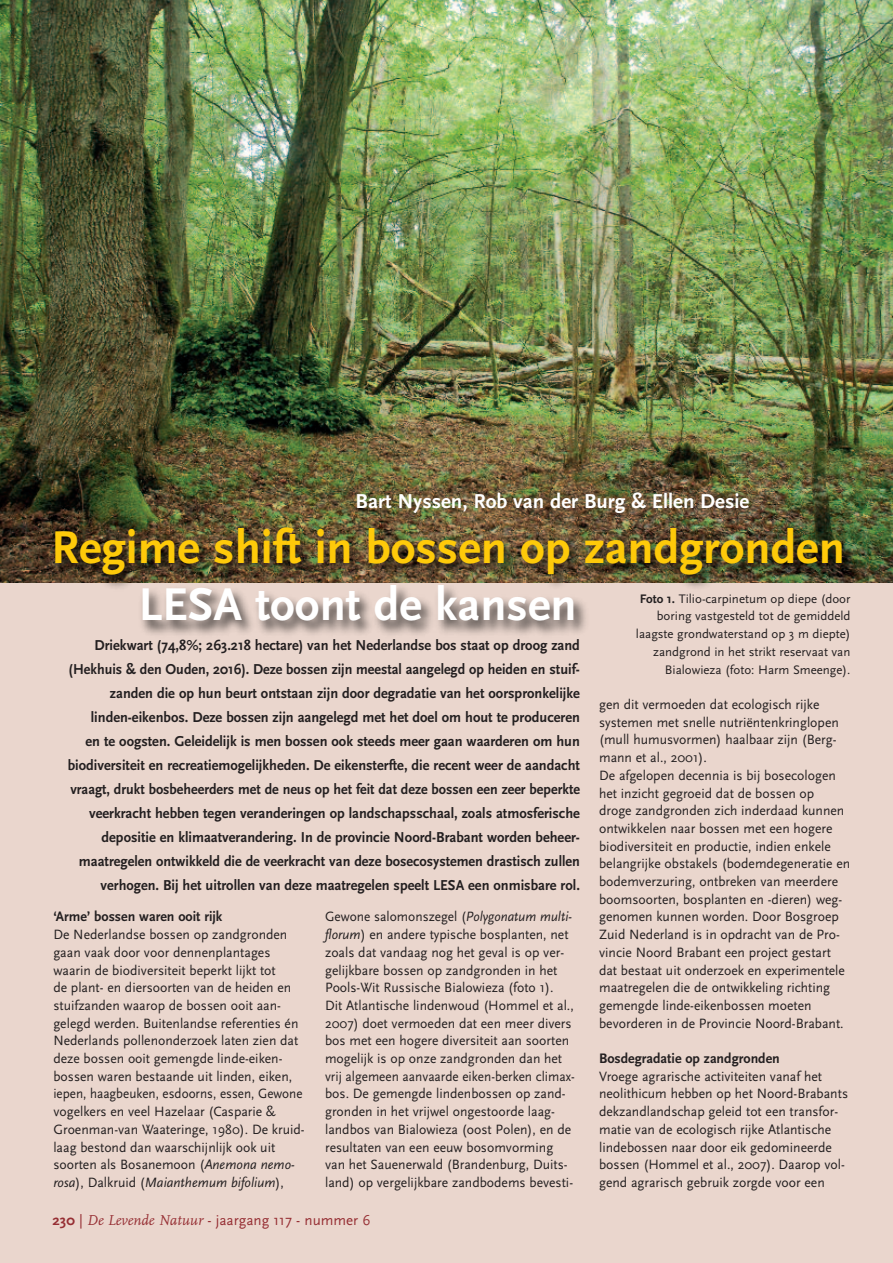
<style>
.page{position:relative;width:893px;height:1263px;background:#ead6cd}
.page>*{position:absolute;margin:0;border:0;box-sizing:border-box;transform-origin:0 0}
.t1{font:700 48px "Scala Sans";color:#feca0a}
.t2{font:700 48px "Scala Sans";color:#fff}
.t3{font:700 21px "Scala Sans";color:#fff}
.t4{font:700 15px/24px "Scala Sans";color:#231f20;text-align:right;scale:.96 1}
.t5{font:15px "Scala Sans";color:#962e33}
.t6{font:700 14.4px "Scala Sans";color:#231f20}
.t7{font:14.1px/17.7px "Scala Sans";color:#231f20}
.t8{font:14.1px/17.7px "Scala Sans";color:#231f20;scale:.95 1}
.t9{font:12.9px/17.7px "Scala Sans";color:#231f20;text-align:right}
.s1{font-style:italic}
.s2{font-weight:700}
.s3{font-family:"FF Scala";font-style:italic}
</style>
<div class="page">
<img style="left:0;top:0;width:893px;height:583px">
<img style="left:141px;top:602px;width:445px;height:33px">
<img style="left:33px;top:514px;width:857px;height:88px">
<h2 class="t3" style="left:356px;top:489px;width:395px">Bart Nyssen, Rob van der Burg &amp; Ellen Desie</h2>
<h1 class="t1" style="left:51px;top:518px;width:795px">Regime shift in bossen op zandgronden</h1>
<h1 class="t2" style="left:138px;top:576px;width:440px">LESA toont de kansen</h1>
<p class="t4" style="left:68px;top:633px;width:535px">Driekwart (74,8%; 263.218 hectare) van het Nederlandse bos staat op droog zand (Hekhuis &amp; den Ouden, 2016). Deze bossen zijn meestal aangelegd op heiden en stuif&shy;zanden die op hun beurt ontstaan zijn door degradatie van het oorspronkelijke linden-eikenbos. Deze bossen zijn aangelegd met het doel om hout te produceren<br>en te oogsten. Geleidelijk is men bossen ook steeds meer gaan waarderen om hun biodiversiteit en recreatiemogelijkheden. De eikensterfte, die recent weer de aandacht vraagt, drukt bosbeheerders met de neus op het feit dat deze bossen een zeer beperkte veerkracht hebben tegen veranderingen op landschapsschaal, zoals atmosferische depositie en klimaatverandering. In de provincie Noord-Brabant worden beheer&shy;maatregelen ontwikkeld die de veerkracht van deze bosecosystemen drastisch zullen verhogen. Bij het uitrollen van deze maatregelen speelt LESA een onmisbare rol.</p>
<p class="t6" style="left:53px;top:908px;width:171px">‘Arme’ bossen waren ooit rijk</p>
<p class="t7" style="left:53px;top:925px;width:253px">De Nederlandse bossen op zandgronden gaan vaak door voor dennenplantages waarin de biodiversiteit beperkt lijkt tot<br>de plant- en diersoorten van de heiden en stuifzanden waarop de bossen ooit aan&shy;gelegd werden. Buitenlandse referenties én Nederlands pollenonderzoek laten zien dat deze bossen ooit gemengde linde-eiken&shy;bossen waren bestaande uit linden, eiken, iepen, haagbeuken, esdoorns, essen, Gewone vogelkers en veel Hazelaar (Casparie &amp; Groenman-van Waateringe, 1980). De kruid&shy;laag bestond dan waarschijnlijk ook uit soorten als Bosanemoon (<span class="s1">Anemona nemo&shy;rosa</span>), Dalkruid (<span class="s1">Maianthemum bifolium</span>),</p>
<p class="t8" style="left:325px;top:908px;width:264px">Gewone salomonszegel (<span class="s1">Polygonatum multi&shy;florum</span>) en andere typische bosplanten, net zoals dat vandaag nog het geval is op ver&shy;gelijkbare bossen op zandgronden in het Pools-Wit Russische Bialowieza (foto 1).<br>Dit Atlantische lindenwoud (Hommel et al., 2007) doet vermoeden dat een meer divers bos met een hogere diversiteit aan soorten mogelijk is op onze zandgronden dan het vrij algemeen aanvaarde eiken-berken climax&shy;bos. De gemengde lindenbossen op zand&shy;gronden in het vrijwel ongestoorde laag&shy;landbos van Bialowieza (oost Polen), en de resultaten van een eeuw bosomvorming van het Sauenerwald (Brandenburg, Duits&shy;land) op vergelijkbare zandbodems bevesti-</p>
<p class="t5" style="left:53px;top:1211px;width:320px"><span class="s2">230</span> | <span class="s3">De Levende Natuur</span> - jaargang 117 - nummer 6</p>
<p class="t9" style="left:636px;top:589px;width:216px"><span class="s2">Foto 1.</span> Tilio-carpinetum op diepe (door boring vastgesteld tot de gemiddeld laagste grondwaterstand op 3 m diepte) zandgrond in het strikt reservaat van Bialowieza (foto: Harm Smeenge).</p>
<p class="t7" style="left:599px;top:695px;width:253px">gen dit vermoeden dat ecologisch rijke systemen met snelle nutriëntenkringlopen (mull humusvormen) haalbaar zijn (Berg&shy;mann et al., 2001).<br>De afgelopen decennia is bij bosecologen het inzicht gegroeid dat de bossen op droge zandgronden zich inderdaad kunnen ontwikkelen naar bossen met een hogere biodiversiteit en productie, indien enkele belangrijke obstakels (bodemdegeneratie en bodemverzuring, ontbreken van meerdere boomsoorten, bosplanten en -dieren) weg&shy;genomen kunnen worden. Door Bosgroep Zuid Nederland is in opdracht van de Pro&shy;vincie Noord Brabant een project gestart dat bestaat uit onderzoek en experimentele maatregelen die de ontwikkeling richting gemengde linde-eikenbossen moeten bevorderen in de Provincie Noord-Brabant.</p>
<p class="t6" style="left:599px;top:1050px;width:182px">Bosdegradatie op zandgronden</p>
<p class="t7" style="left:599px;top:1067px;width:250px">Vroege agrarische activiteiten vanaf het neolithicum hebben op het Noord-Brabants dekzandlandschap geleid tot een transfor&shy;matie van de ecologisch rijke Atlantische lindebossen naar door eik gedomineerde bossen (Hommel et al., 2007). Daarop vol&shy;gend agrarisch gebruik zorgde voor een</p>
</div>
